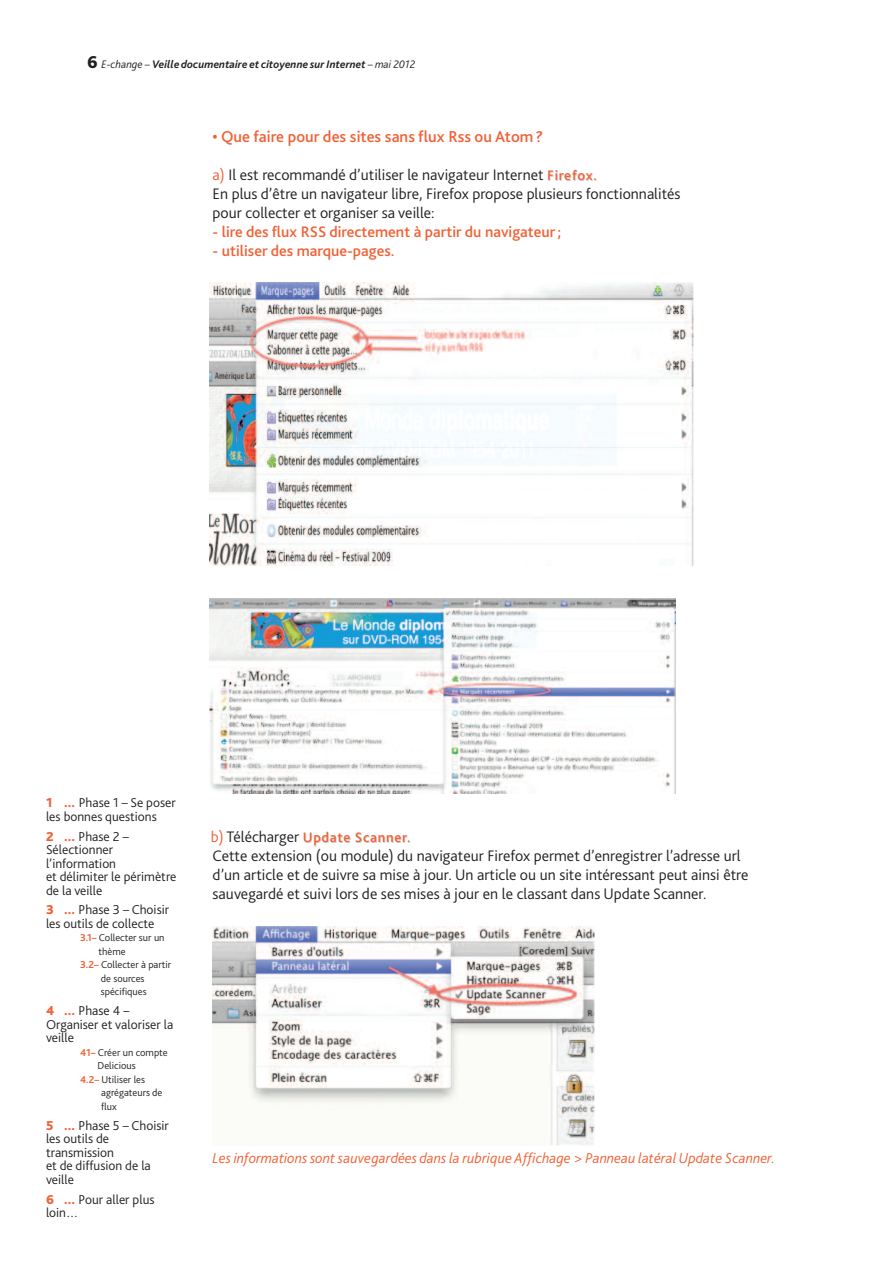
<style>
.page{position:relative;width:893px;height:1263px;background:#fff}
.page>*{position:absolute;margin:0;border:0;box-sizing:border-box;transform-origin:0 0}
.t1{font:500 16.5px "Bliss 2";color:#f16034}
.t2{font:300 15.9px/18.9px "Bliss 2";color:#231f20}
.t3{font:500 15.9px "Bliss 2";color:#f16034}
.t4{font:italic 300 15px "Bliss 2";color:#f16034}
.t5{font:500 14.4px "Bliss 2";letter-spacing:.05em;color:#f16034}
.t6{font:300 13.5px/13.5px "Bliss 2";color:#231f20}
.t7{font:italic 700 11.4px "Bliss 2";color:#231f20}
.t8{font:300 10.5px "Bliss 2";color:#231f20}
.s1{font-weight:800;font-style:normal;font-size:18px}
.s2{font-weight:300}
.s3{color:#f16034}
.s4{font-weight:500;font-size:14.4px;color:#f16034}
.s5{font-weight:800;color:#f16034}
.s6{font-weight:700;color:#f16034}
.s7{font-weight:300;font-size:15.9px}
.s8{font-weight:300;font-size:15.9px;color:#231f20}
</style>
<div class="page">
<img style="left:209px;top:283px;width:484px;height:283px">
<img style="left:209px;top:598px;width:467px;height:195px">
<img style="left:212px;top:926px;width:382px;height:220px">
<p class="t7" style="left:87px;top:60px;width:330px"><span class="s1">6</span> <span class="s2">E-change –</span> Veille documentaire et citoyenne sur Internet <span class="s2">– mai 2012</span></p>
<p class="t1" style="left:213px;top:131px;width:332px">• Que faire pour des sites sans flux Rss ou Atom?</p>
<p class="t2" style="left:213px;top:167px;width:470px"><span class="s3">a)</span> Il est recommandé d’utiliser le navigateur Internet <span class="s4">Firefox.<br></span>En plus d’être un navigateur libre, Firefox propose plusieurs fonctionnalités pour collecter et organiser sa veille:</p>
<p class="t3" style="left:213px;top:226px;width:350px">- lire des flux RSS directement à partir du navigateur;</p>
<p class="t3" style="left:213px;top:245px;width:183px">- utiliser des marque-pages.</p>
<p class="t6" style="left:46px;top:797px;width:131px"><span class="s5">1 …</span> Phase 1 – Se poser les bonnes questions</p>
<p class="t6" style="left:46px;top:830px;width:132px"><span class="s5">2 …</span>Phase 2 –<br>Sélectionner l’information<br>et délimiter le périmètre de la veille</p>
<p class="t6" style="left:46px;top:904px;width:125px"><span class="s5">3 …</span> Phase 3 – Choisir les outils de collecte</p>
<p class="t8" style="left:80px;top:934px;width:86px"><span class="s6">3.1–</span> Collecter sur un</p>
<p class="t8" style="left:99px;top:947px;width:29px">thème</p>
<p class="t8" style="left:80px;top:961px;width:93px"><span class="s6">3.2–</span> Collecter à partir</p>
<p class="t8" style="left:101px;top:974px;width:45px">de sources</p>
<p class="t8" style="left:101px;top:988px;width:47px">spécifiques</p>
<p class="t6" style="left:46px;top:1005px;width:129px"><span class="s5">4 …</span>Phase 4 –<br>Organiser et valoriser la veille</p>
<p class="t8" style="left:80px;top:1048px;width:89px"><span class="s6">41–</span> Créer un compte</p>
<p class="t8" style="left:98px;top:1062px;width:40px">Delicious</p>
<p class="t8" style="left:80px;top:1075px;width:67px"><span class="s6">4.2–</span> Utiliser les</p>
<p class="t8" style="left:101px;top:1089px;width:63px">agrégateurs de</p>
<p class="t8" style="left:101px;top:1102px;width:17px">flux</p>
<p class="t6" style="left:46px;top:1120px;width:124px"><span class="s5">5 …</span> Phase 5 – Choisir les outils de transmission<br>et de diffusion de la veille</p>
<p class="t6" style="left:46px;top:1193px;width:110px"><span class="s5">6 …</span> Pour aller plus loin…</p>
<p class="t5" style="left:211px;top:832px;width:201px"><span class="s7">b)</span> <span class="s8">Télécharger</span> Update Scanner.</p>
<p class="t2" style="left:213px;top:847px;width:537px">Cette extension (ou module) du navigateur Firefox permet d’enregistrer l’adresse url d’un article et de suivre sa mise à jour. Un article ou un site intéressant peut ainsi être sauvegardé et suivi lors de ses mises à jour en le classant dans Update Scanner.</p>
<p class="t4" style="left:213px;top:1152px;width:564px">Les informations sont sauvegardées dans la rubrique Affichage &gt; Panneau latéral Update Scanner.</p>
</div>
